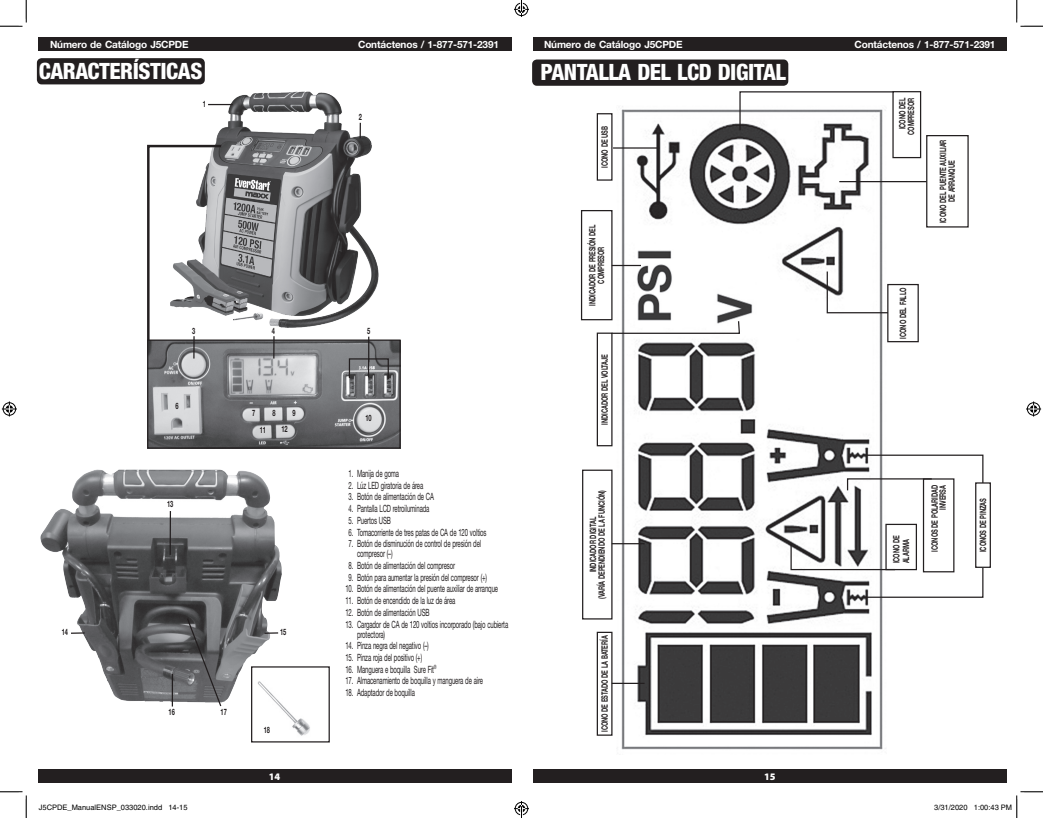
<style>
.page{position:relative;width:1043px;height:818px;background:#fff}
.page>*{position:absolute;margin:0;border:0;box-sizing:border-box;transform-origin:0 0}
.Main_Header{font:800 condensed 22.5px "Helvetica Neue LT Std";letter-spacing:-.02em;color:#fff}
.t1{font:10px/10px "Helvetica Neue LT Std";letter-spacing:-.02em;color:#231f20;scale:.6 1}
.t2{font:700 10px "Helvetica Neue LT Std";letter-spacing:-.015em;color:#fff}
.t3{font:900 10px "Myriad Pro";color:#fff}
.Call_Outs{font:700 8.75px/8.8px "Helvetica Neue LT Std";letter-spacing:-.015em;color:#231f20;text-align:center;scale:.65 1}
.t4{font:7.5px "Helvetica";color:#000}
</style>
<div class="page">
<div style="left:38px;top:769px;width:473px;height:14px;background:#231f20"></div>
<div style="left:532px;top:769px;width:474px;height:14px;background:#231f20"></div>
<div style="left:39px;top:61px;width:164px;height:21px;background:#231f20;border-radius:6px"></div>
<div style="left:37px;top:58px;width:168px;height:26px;border:4px solid #231f20;border-radius:3px"></div>
<img style="left:149px;top:341px;width:249px;height:105px">
<div style="left:147px;top:339px;width:253px;height:109px;border:1px solid #231f20"></div>
<img style="left:208px;top:91px;width:171px;height:237px">
<svg style="left:208px;top:104px;width:25px;height:1px"></svg>
<svg style="left:359px;top:123px;width:2px;height:15px"></svg>
<svg style="left:147px;top:143px;width:77px;height:200px"></svg>
<hr style="left:193px;top:336px;width:2px;height:22px;background:#231f20">
<svg style="left:273px;top:336px;width:1px;height:22px"></svg>
<svg style="left:348px;top:336px;width:41px;height:44px;background:#7f7f82"></svg>
<img style="left:275px;top:702px;width:35px;height:34px">
<div style="left:251px;top:666px;width:79px;height:76px;border:1px solid #231f20"></div>
<img style="left:40px;top:469px;width:242px;height:233px">
<hr style="left:169px;top:511px;width:2px;height:44px;background:#231f20">
<svg style="left:71px;top:632px;width:14px;height:1px"></svg>
<svg style="left:264px;top:632px;width:14px;height:1px"></svg>
<hr style="left:172px;top:674px;width:1px;height:32px;background:#231f20">
<svg style="left:186px;top:617px;width:36px;height:90px;background:#68696b"></svg>
<div style="left:38px;top:38px;width:473px;height:13px;background:#231f20"></div>
<div style="left:534px;top:62px;width:252px;height:22px;background:#231f20;border-radius:6px"></div>
<div style="left:532px;top:59px;width:256px;height:27px;border:4px solid #231f20;border-radius:3px"></div>
<img style="left:616px;top:106px;width:270px;height:644px">
<div style="left:596px;top:631px;width:16px;height:104px;border:1px solid #231f20"></div>
<hr style="left:611px;top:682px;width:33px;height:2px;background:#231f20">
<div style="left:582px;top:469px;width:30px;height:150px;border:1px solid #231f20"></div>
<hr style="left:611px;top:543px;width:33px;height:1px;background:#231f20">
<div style="left:864px;top:454px;width:119px;height:143px;border:1px solid #231f20"></div>
<svg style="left:789px;top:542px;width:96px;height:28px"></svg>
<div style="left:885px;top:523px;width:32px;height:47px;border:1px solid #231f20"></div>
<svg style="left:846px;top:477px;width:79px;height:14px"></svg>
<div style="left:922px;top:478px;width:32px;height:94px;border:1px solid #231f20"></div>
<div style="left:975px;top:483px;width:15px;height:84px;background:#fff"></div>
<div style="left:975px;top:482px;width:15px;height:86px;border:1px solid #231f20"></div>
<svg style="left:610px;top:320px;width:130px;height:14px"></svg>
<div style="left:581px;top:210px;width:31px;height:110px;border:1px solid #231f20"></div>
<hr style="left:611px;top:265px;width:30px;height:1px;background:#231f20">
<div style="left:596px;top:113px;width:16px;height:68px;border:1px solid #231f20"></div>
<hr style="left:613px;top:147px;width:46px;height:2px;background:#231f20">
<svg style="left:738px;top:91px;width:154px;height:41px"></svg>
<div style="left:892px;top:91px;width:29px;height:67px;border:1px solid #231f20"></div>
<hr style="left:839px;top:181px;width:87px;height:1px;background:#231f20">
<div style="left:926px;top:135px;width:42px;height:92px;border:1px solid #231f20"></div>
<svg style="left:826px;top:270px;width:70px;height:44px"></svg>
<div style="left:887px;top:284px;width:31px;height:57px;background:#fff"></div>
<div style="left:887px;top:284px;width:31px;height:58px;border:1px solid #231f20"></div>
<div style="left:596px;top:332px;width:16px;height:114px;border:1px solid #231f20"></div>
<div style="left:532px;top:38px;width:474px;height:13px;background:#231f20"></div>
<svg style="left:0;top:0;width:27px;height:27px"></svg>
<svg style="left:0;top:791px;width:27px;height:27px"></svg>
<svg style="left:1016px;top:0;width:26px;height:27px"></svg>
<svg style="left:2px;top:401px;width:15px;height:15px"></svg>
<svg style="left:1026px;top:401px;width:15px;height:15px"></svg>
<svg style="left:1016px;top:791px;width:26px;height:27px"></svg>
<svg style="left:514px;top:0;width:15px;height:17px"></svg>
<svg style="left:514px;top:801px;width:15px;height:17px"></svg>
<p class="t2" style="left:50px;top:38px;width:140px">Número de Catálogo J5CPDE</p>
<p class="t2" style="left:358px;top:38px;width:142px">Contáctenos / 1-877-571-2391</p>
<p class="Main_Header" style="left:39px;top:57px;width:165px">CARACTERÍSTICAS</p>
<p class="Call_Outs" style="left:203px;top:100px;width:6px">1</p>
<p class="Call_Outs" style="left:359px;top:113px;width:6px">2</p>
<p class="Call_Outs" style="left:192px;top:326px;width:6px">3</p>
<p class="Call_Outs" style="left:272px;top:326px;width:6px">4</p>
<p class="Call_Outs" style="left:367px;top:326px;width:6px">5</p>
<p class="Call_Outs" style="left:175px;top:401px;width:6px">6</p>
<p class="Call_Outs" style="left:252px;top:408px;width:6px">7</p>
<p class="Call_Outs" style="left:272px;top:408px;width:6px">8</p>
<p class="Call_Outs" style="left:292px;top:408px;width:6px">9</p>
<p class="Call_Outs" style="left:260px;top:425px;width:11px">11</p>
<p class="Call_Outs" style="left:281px;top:424px;width:11px">12</p>
<p class="Call_Outs" style="left:365px;top:413px;width:11px">10</p>
<p class="Call_Outs" style="left:167px;top:499px;width:11px">13</p>
<p class="Call_Outs" style="left:62px;top:627px;width:11px">14</p>
<p class="Call_Outs" style="left:280px;top:627px;width:11px">15</p>
<p class="Call_Outs" style="left:169px;top:707px;width:11px">16</p>
<p class="Call_Outs" style="left:221px;top:707px;width:11px">17</p>
<p class="Call_Outs" style="left:264px;top:725px;width:11px">18</p>
<p class="t1" style="left:348px;top:468px;width:86px">1. Manija de goma</p>
<p class="t1" style="left:348px;top:480px;width:126px">2. Lúz LED giratoria de área</p>
<p class="t1" style="left:348px;top:491px;width:144px">3. Botón de alimentación de CA</p>
<p class="t1" style="left:348px;top:503px;width:136px">4. Pantalla LCD retroiluminada</p>
<p class="t1" style="left:348px;top:515px;width:72px">5. Puertos USB</p>
<p class="t1" style="left:348px;top:526px;width:231px">6. Tomacorriente de tres patas de CA de 120 voltios</p>
<p class="t1" style="left:357px;top:538px;width:208px;text-indent:-8px">7. Botón de disminución de control de presión del compresor (–)</p>
<p class="t1" style="left:348px;top:560px;width:179px">8. Botón de alimentación del compresor</p>
<p class="t1" style="left:348px;top:572px;width:232px">9. Botón para aumentar la presión del compresor (+)</p>
<p class="t1" style="left:345px;top:583px;width:256px">10. Botón de alimentación del puente auxiliar de arranque</p>
<p class="t1" style="left:345px;top:595px;width:185px">11. Botón de encendido de la luz de área</p>
<p class="t1" style="left:345px;top:607px;width:142px">12. Botón de alimentación USB</p>
<p class="t1" style="left:357px;top:618px;width:253px;text-indent:-12px">13. Cargador de CA de 120 voltios incorporado (bajo cubierta protectora)</p>
<p class="t1" style="left:345px;top:640px;width:141px">14. Pinza negra del negativo (–)</p>
<p class="t1" style="left:345px;top:652px;width:130px">15. Pinza roja del positivo (+)</p>
<p class="t1" style="left:345px;top:664px;width:154px">16. Manguera e boquilla Sure Fit<sup>®</sup></p>
<p class="t1" style="left:345px;top:675px;width:231px">17. Almacenamiento de boquilla y manguera de aire</p>
<p class="t1" style="left:345px;top:687px;width:117px">18. Adaptador de boquilla</p>
<p class="t2" style="left:544px;top:38px;width:140px">Número de Catálogo J5CPDE</p>
<p class="t2" style="left:854px;top:38px;width:142px">Contáctenos / 1-877-571-2391</p>
<p class="Main_Header" style="left:540px;top:58px;width:247px">PANTALLA DEL LCD DIGITAL</p>
<p class="Call_Outs" style="left:600px;top:168px;width:66px;rotate:-90deg">ICONO DE USB</p>
<p class="Call_Outs" style="left:588px;top:306px;width:126px;rotate:-90deg">INDICADOR DE PRESIÓN DEL<br>COMPRESOR</p>
<p class="Call_Outs" style="left:600px;top:424px;width:110px;rotate:-90deg">INDICADOR DEL VOLTAJE</p>
<p class="Call_Outs" style="left:588px;top:599px;width:169px;rotate:-90deg">INDICADOR DIGITAL<br>(VARÍA DEPENDIENDO DE LA FUNCIÓN)</p>
<p class="Call_Outs" style="left:600px;top:732px;width:150px;rotate:-90deg">ICONO DE ESTADO DE LA BATERÍA</p>
<p class="Call_Outs" style="left:897px;top:135px;width:58px;text-align:right;rotate:-90deg">ICONO DEL<br>COMPRESOR</p>
<p class="Call_Outs" style="left:938px;top:223px;width:130px;rotate:-90deg">ICONO DEL PUENTE AUXILIAR<br>DE ARRANQUE</p>
<p class="Call_Outs" style="left:898px;top:338px;width:80px;rotate:-90deg">ICONO DEL FALLO</p>
<p class="Call_Outs" style="left:891px;top:563px;width:45px;line-height:9.4px;text-align:left;rotate:-90deg">ICONO DE<br>ALARMA</p>
<p class="Call_Outs" style="left:930px;top:551px;width:104px;line-height:8.1px;text-align:right;rotate:-90deg">ICONOS DE POLARIDAD<br>INVERSA</p>
<p class="Call_Outs" style="left:978px;top:552px;width:85px;rotate:-90deg">ICONOS DE PINZAS</p>
<p class="t3" style="left:269px;top:769px;width:13px">14</p>
<p class="t3" style="left:764px;top:769px;width:13px">15</p>
<p class="t4" style="left:39px;top:803px;width:150px">J5CPDE_ManualENSP_033020.indd 14-15</p>
<p class="t4" style="left:934px;top:803px;width:79px">3/31/2020 1:00:43 PM</p>
</div>
